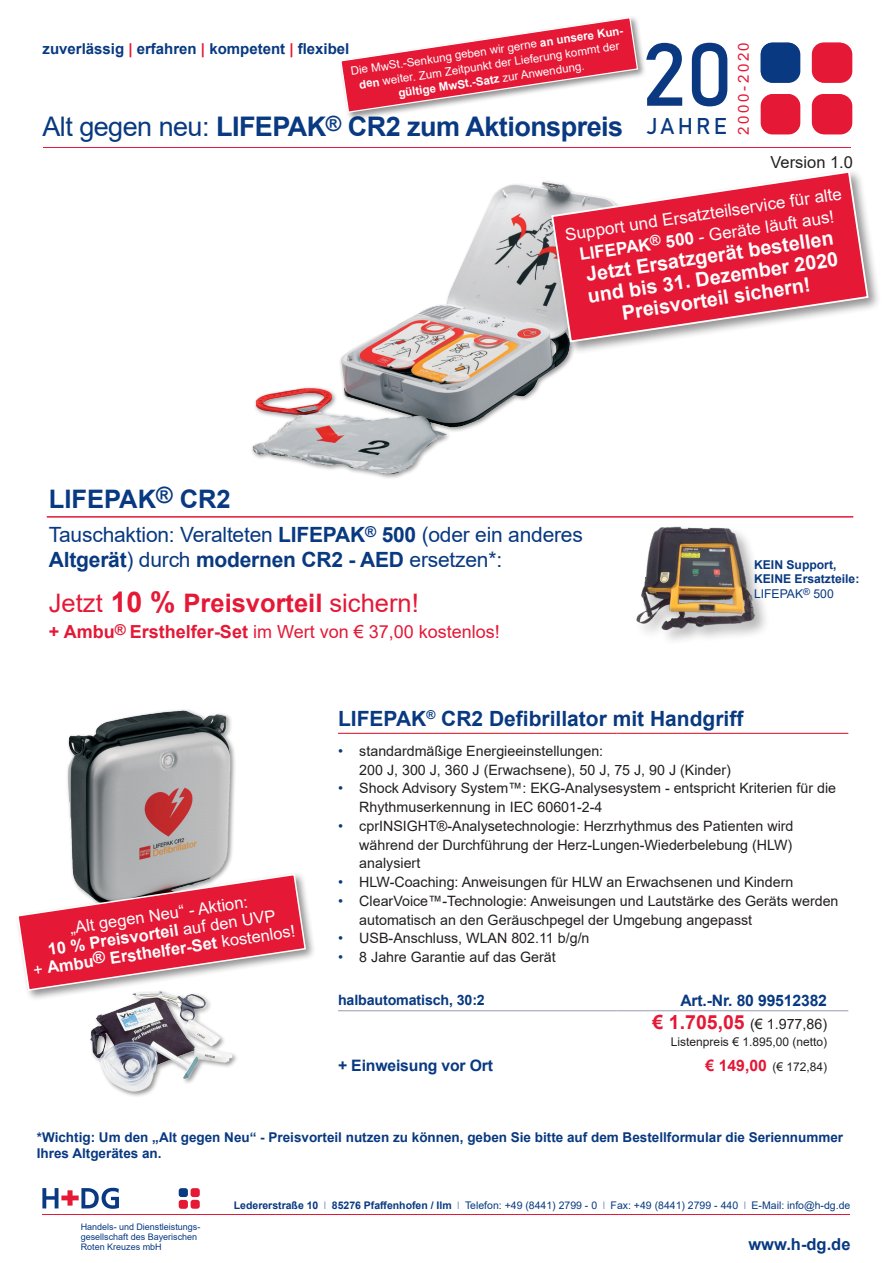
<style>
.page{position:relative;width:893px;height:1263px;background:#fff}
.page>*{position:absolute;margin:0;border:0;box-sizing:border-box;transform-origin:0 0}
.t1{font:700 27px "Arial";letter-spacing:-.02em;color:#083981}
.t2{font:25.5px "Arial";color:#e51836}
.t3{font:700 25.5px "Arial";color:#083981}
.t4{font:21px/25.2px "Arial";letter-spacing:-.01em;color:#083981}
.NEU__Produktname{font:700 21px "Arial";color:#083981}
.Beschreibung{font:700 19.8px/21.6px "Arial";color:#fff}
.t5{font:18px "Arial";color:#e51836}
.Beschreibung-2{font:17.1px/22.6px "Arial";color:#fff}
.Beschreibung-3{font:16.5px/18.5px "Arial";color:#fff;text-align:center}
.Beschreibung-4{font:700 16.5px "Arial";color:#fff}
.t6{font:700 16.5px "Arial";color:#083981}
.t7{font:16.5px "Arial";color:#231f20}
.Größen{font:700 15.75px "Arial";letter-spacing:-.01em;color:#083981}
.t8{font:700 15px "Arial";color:#083981}
.t9{font:15px "Arial";letter-spacing:.175em;color:#e51836}
.Preise{font:14.25px/18.8px "Arial";color:#231f20}
.Größen-2{font:700 14.25px "Arial";letter-spacing:-.01em;color:#083981}
.t10{font:700 13.5px/16.2px "Arial";color:#083981}
.t11{font:700 12.15px "Arial";color:#083981}
.t12{font:12.15px "Arial";color:#083981}
.Preise-2{font:12px "Arial";color:#231f20}
.Beschreibung-5{font:11.55px/14.5px "Arial";color:#fff;text-align:center}
.t13{font:10.5px "Arial";color:#083981}
.t14{font:9px/9.9px "Arial";color:#083981}
.s1{font-weight:700}
.s2{color:#e51836}
.s3{font-weight:400}
.s4{font-family:"Bahnschrift";font-weight:400;font-size:22.5px}
.s5{font-weight:700;font-size:28.5px}
.s6{color:#083981}
.s7{font-weight:700;font-size:19.5px;color:#e51836}
.s8{font-weight:700;font-size:15.75px;color:#e51836}
.s9{font-family:"Helvetica Neue LT Std";font-weight:100;font-stretch:condensed}
</style>
<div class="page">
<hr style="left:42px;top:1214px;width:808px;height:1px;background:#e51836">
<svg style="left:42px;top:1188px;width:77px;height:21px"></svg>
<div style="left:179px;top:1200px;width:9px;height:9px;background:#e51836;border-radius:3px"></div>
<div style="left:179px;top:1188px;width:9px;height:9px;background:#083981;border-radius:3px"></div>
<div style="left:191px;top:1200px;width:9px;height:9px;background:#e51836;border-radius:3px"></div>
<div style="left:191px;top:1188px;width:9px;height:9px;background:#e51836;border-radius:3px"></div>
<div style="left:761px;top:43px;width:38px;height:39px;background:#083981;border-radius:12px"></div>
<div style="left:812px;top:43px;width:38px;height:39px;background:#e51836;border-radius:12px"></div>
<svg style="left:812px;top:94px;width:38px;height:40px"></svg>
<hr style="left:43px;top:147px;width:807px;height:1px;background:#e51836">
<div style="left:761px;top:43px;width:39px;height:40px;background:#083981;border-radius:12px"></div>
<div style="left:813px;top:43px;width:39px;height:40px;background:#e51836;border-radius:12px"></div>
<div style="left:813px;top:94px;width:39px;height:40px;background:#e51836;border-radius:12px"></div>
<div style="left:761px;top:94px;width:39px;height:40px;background:#e51836;border-radius:12px"></div>
<svg style="left:692px;top:43px;width:35px;height:63px"></svg>
<svg style="left:647px;top:43px;width:35px;height:63px"></svg>
<hr style="left:47px;top:516px;width:806px;height:2px;background:#e51836">
<hr style="left:338px;top:733px;width:278px;height:1px;background:#e2223a">
<hr style="left:616px;top:733px;width:232px;height:1px;background:#e2223a">
<hr style="left:338px;top:1010px;width:278px;height:1px;background:#9999b6">
<hr style="left:616px;top:1010px;width:232px;height:1px;background:#9999b6">
<img style="left:607px;top:516px;width:172px;height:124px">
<img style="left:252px;top:181px;width:321px;height:297px">
<div style="left:548px;top:168px;width:334px;height:187px;background:#231f20;opacity:.5"></div>
<svg style="left:550px;top:170px;width:320px;height:173px"></svg>
<img style="left:67px;top:709px;width:168px;height:162px">
<img style="left:90px;top:1002px;width:147px;height:95px">
<div style="left:14px;top:871px;width:303px;height:131px;background:#231f20;opacity:.5"></div>
<svg style="left:16px;top:873px;width:291px;height:119px"></svg>
<div style="left:338px;top:15px;width:309px;height:107px;background:#231f20;opacity:.5"></div>
<svg style="left:339px;top:16px;width:300px;height:98px"></svg>
<svg style="left:649px;top:234px;width:12px;height:12px"></svg>
<p class="Beschreibung-5" style="left:350px;top:64px;width:279px;rotate:-9deg">Die MwSt.-Senkung geben wir gerne <span class="s1">an unsere Kun&shy;den</span> weiter. Zum Zeitpunkt der Lieferung kommt der <span class="s1">gültige MwSt.-Satz</span> zur Anwendung.</p>
<p class="t8" style="left:43px;top:38px;width:308px">zuverlässig <span class="s2">|</span> erfahren <span class="s2">|</span> kompetent <span class="s2">|</span> flexibel</p>
<h1 class="t1" style="left:43px;top:107px;width:686px"><span class="s3">Alt gegen neu:</span> LIFEPAK<sup>®</sup> CR2 zum Aktionspreis <span class="s4">JA HRE</span></h1>
<p class="t9" style="left:733px;top:135px;width:94px;rotate:-90deg">2000-2020</p>
<p class="t7" style="left:770px;top:151px;width:84px">Version 1.0</p>
<p class="Beschreibung-2" style="left:575px;top:221px;width:270px;text-indent:-11px;rotate:-8deg">Support und Ersatzteilservice für alte<br><span class="s1">LIFEPAK</span></p>
<p class="Beschreibung-2" style="left:664px;top:229px;width:172px;rotate:-8deg"><span class="s1">500</span> - Geräte läuft aus!</p>
<p class="Beschreibung" style="left:583px;top:265px;width:255px;rotate:-9deg">Jetzt Ersatzgerät bestellen und bis 31. Dezember 2020</p>
<p class="Beschreibung" style="left:620px;top:303px;width:192px;rotate:-9deg">Preisvorteil sichern!</p>
<p class="t3" style="left:49px;top:481px;width:183px">LIFEPAK<sup>®</sup> CR2</p>
<p class="t4" style="left:49px;top:522px;width:535px">Tauschaktion: Veralteten <span class="s1">LIFEPAK</span><sup>®</sup> <span class="s1">500</span> (oder ein anderes<br><span class="s1">Altgerät</span>) durch <span class="s1">modernen CR2 - AED</span> ersetzen*:</p>
<p class="t2" style="left:49px;top:585px;width:371px">Jetzt <span class="s5">10 %</span> <span class="s1">Preisvorteil</span> sichern!</p>
<p class="t5" style="left:49px;top:619px;width:452px"><span class="s1">+ Ambu</span><sup>®</sup> <span class="s1">Ersthelfer-Set</span> im Wert von € 37,00 kostenlos!</p>
<p class="t11" style="left:754px;top:556px;width:84px">KEIN Support,</p>
<p class="t11" style="left:754px;top:570px;width:107px">KEINE Ersatzteile:</p>
<p class="t12" style="left:754px;top:585px;width:81px">LIFEPAK<sup>®</sup> 500</p>
<p class="Beschreibung-3" style="left:44px;top:921px;width:232px;rotate:-8deg">„Alt gegen Neu“ - Aktion:<br><span class="s1">10 % Preisvorteil</span> auf den UVP</p>
<p class="Beschreibung-4" style="left:32px;top:957px;width:266px;rotate:-8deg"><span class="s3">+</span> Ambu® Ersthelfer-Set <span class="s3">kostenlos!</span></p>
<p class="NEU__Produktname" style="left:338px;top:704px;width:407px">LIFEPAK<sup>®</sup> CR2 Defibrillator mit Handgriff</p>
<p class="Preise" style="left:359px;top:741px;width:373px;text-indent:-21px"><span class="s6">•</span> standardmäßige Energieeinstellungen:<br>200 J, 300 J, 360 J (Erwachsene), 50 J, 75 J, 90 J (Kinder)</p>
<p class="Preise" style="left:359px;top:779px;width:478px;text-indent:-21px"><span class="s6">•</span> Shock Advisory System™: EKG-Analysesystem - entspricht Kriterien für die<br>Rhythmuserkennung in IEC 60601-2-4</p>
<p class="Preise" style="left:359px;top:816px;width:436px;text-align:justify;text-indent:-21px"><span class="s6">•</span> cprINSIGHT®-Analysetechnologie: Herzrhythmus des Patienten wird während der Durchführung der Herz-Lungen-Wiederbelebung (HLW) analysiert</p>
<p class="Preise" style="left:338px;top:872px;width:457px"><span class="s6">•</span> HLW-Coaching: Anweisungen für HLW an Erwachsenen und Kindern</p>
<p class="Preise" style="left:359px;top:891px;width:481px;text-indent:-21px"><span class="s6">•</span> ClearVoice™-Technologie: Anweisungen und Lautstärke des Geräts werden automatisch an den Geräuschpegel der Umgebung angepasst</p>
<p class="Preise" style="left:338px;top:929px;width:253px"><span class="s6">•</span> USB-Anschluss, WLAN 802.11 b/g/n</p>
<p class="Preise" style="left:338px;top:947px;width:219px"><span class="s6">•</span> 8 Jahre Garantie auf das Gerät</p>
<p class="Größen-2" style="left:338px;top:990px;width:148px">halbautomatisch, 30:2</p>
<p class="Größen" style="left:680px;top:989px;width:148px">Art.-Nr. 80 99512382</p>
<p class="Preise" style="left:653px;top:1015px;width:176px"><span class="s7">€ 1.705,05</span> (€ 1.977,86)</p>
<p class="Preise-2" style="left:671px;top:1033px;width:158px">Listenpreis € 1.895,00 (netto)</p>
<p class="Größen" style="left:338px;top:1054px;width:156px">+ Einweisung vor Ort</p>
<p class="Preise-2" style="left:706px;top:1058px;width:123px"><span class="s8">€ 149,00</span> (€ 172,84)</p>
<p class="t10" style="left:37px;top:1129px;width:808px">*Wichtig: Um den „Alt gegen Neu“ - Preisvorteil nutzen zu können, geben Sie bitte auf dem Bestellformular die Seriennummer<br>Ihres Altgerätes an.</p>
<p class="t14" style="left:81px;top:1221px;width:121px">Handels- und Dienstleistungs&shy;gesellschaft des Bayerischen<br>Roten Kreuzes mbH</p>
<p class="t13" style="left:234px;top:1198px;width:618px"><span class="s1">Ledererstraße 10</span> <span class="s9">I</span> <span class="s1">85276 Pfaffenhofen / Ilm</span> <span class="s9">I</span> Telefon: +49 (8441) 2799 - 0 <span class="s9">I</span> Fax: +49 (8441) 2799 - 440 <span class="s9">I</span> E-Mail: info@h-dg.de</p>
<p class="t6" style="left:748px;top:1233px;width:104px">www.h-dg.de</p>
</div>
